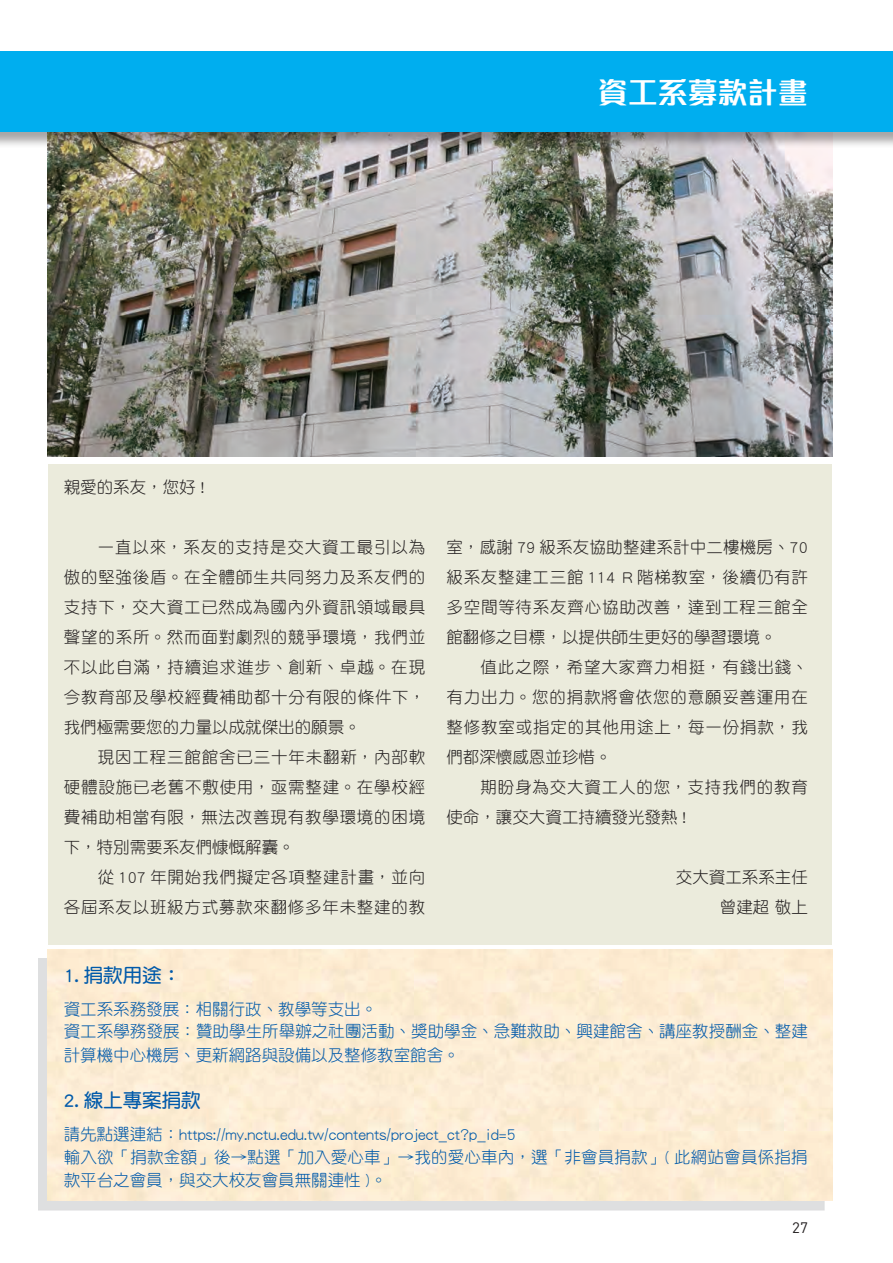
<style>
.page{position:relative;width:893px;height:1263px;background:#fff}
.page>*{position:absolute;margin:0;border:0;box-sizing:border-box;transform-origin:0 0}
.t1{font:700 30px "M Finance HK";color:#fff}
.t2{font:19.5px "DF Yuan Bd HKP BF";color:#015aaa}
.t3{font:16.5px "DF Yuan Lt HKP BF";letter-spacing:.05em;color:#231f20}
.t4{font:16.5px/23px "DF Yuan Lt HKP BF";color:#015aaa}
.t5{font:16.5px/30px "DF Yuan Lt HKP BF";color:#231f20;text-align:right}
.t6{font:16.5px "DF Yuan Lt HKP BF";letter-spacing:.01em;color:#231f20}
.t7{font:15px "DIN";color:#231f20}
</style>
<div class="page">
<div style="left:48px;top:464px;width:784px;height:481px;background:#ebebdc"></div>
<img style="left:47px;top:148px;width:786px;height:308px">
<div style="left:47px;top:950px;width:786px;height:251px;background:#fdecd3"></div>
<div style="left:0;top:51px;width:893px;height:97px;background:#231f20;opacity:.4"></div>
<div style="left:0;top:51px;width:893px;height:81px;background:#00aeef"></div>
<p class="t1" style="left:598px;top:70px;width:211px">資工系募款計畫</p>
<p class="t3" style="left:64px;top:479px;width:143px">親愛的系友，您好 !</p>
<p class="t3" style="left:98px;top:539px;width:329px">一直以來，系友的支持是交大資工最引以為</p>
<p class="t3" style="left:64px;top:569px;width:363px">傲的堅強後盾。在全體師生共同努力及系友們的</p>
<p class="t3" style="left:64px;top:599px;width:363px">支持下，交大資工已然成為國內外資訊領域最具</p>
<p class="t3" style="left:64px;top:629px;width:363px">聲望的系所。然而面對劇烈的競爭環境，我們並</p>
<p class="t3" style="left:64px;top:659px;width:363px">不以此自滿，持續追求進步、創新、卓越。在現</p>
<p class="t3" style="left:64px;top:689px;width:363px">今教育部及學校經費補助都十分有限的條件下，</p>
<p class="t5" style="left:64px;top:712px;width:298px">我們極需要您的力量以成就傑出的願景。</p>
<p class="t3" style="left:98px;top:749px;width:329px">現因工程三館館舍已三十年未翻新，內部軟</p>
<p class="t3" style="left:64px;top:779px;width:363px">硬體設施已老舊不敷使用，亟需整建。在學校經</p>
<p class="t3" style="left:64px;top:809px;width:363px">費補助相當有限，無法改善現有教學環境的困境</p>
<p class="t5" style="left:64px;top:832px;width:232px">下，特別需要系友們慷慨解囊。</p>
<p class="t3" style="left:98px;top:869px;width:329px">從 107 年開始我們擬定各項整建計畫，並向</p>
<p class="t3" style="left:64px;top:899px;width:363px">各屆系友以班級方式募款來翻修多年未整建的教</p>
<p class="t6" style="left:446px;top:539px;width:363px">室，感謝 79 級系友協助整建系計中二樓機房、70</p>
<p class="t3" style="left:446px;top:569px;width:363px">級系友整建工三館 114 R 階梯教室，後續仍有許</p>
<p class="t3" style="left:446px;top:599px;width:363px">多空間等待系友齊心協助改善，達到工程三館全</p>
<p class="t5" style="left:446px;top:622px;width:331px">館翻修之目標，以提供師生更好的學習環境。</p>
<p class="t3" style="left:480px;top:659px;width:329px">值此之際，希望大家齊力相挺，有錢出錢、</p>
<p class="t3" style="left:446px;top:689px;width:363px">有力出力。您的捐款將會依您的意願妥善運用在</p>
<p class="t3" style="left:446px;top:719px;width:363px">整修教室或指定的其他用途上，每一份捐款，我</p>
<p class="t5" style="left:446px;top:742px;width:166px">們都深懷感恩並珍惜。</p>
<p class="t3" style="left:480px;top:779px;width:329px">期盼身為交大資工人的您，支持我們的教育</p>
<p class="t5" style="left:446px;top:802px;width:242px">使命，讓交大資工持續發光發熱 !</p>
<p class="t5" style="left:676px;top:862px;width:134px">交大資工系系主任曾建超 敬上</p>
<p class="t2" style="left:64px;top:965px;width:119px">1. 捐款用途：</p>
<p class="t4" style="left:64px;top:997px;width:746px">資工系系務發展：相關行政、教學等支出。<br>資工系學務發展：贊助學生所舉辦之社團活動、獎助學金、急難救助、興建館舍、講座教授酬金、整建計算機中心機房、更新網路與設備以及整修教室館舍。</p>
<p class="t2" style="left:64px;top:1090px;width:138px">2. 線上專案捐款</p>
<p class="t4" style="left:64px;top:1122px;width:745px">請先點選連結：https://my.nctu.edu.tw/contents/project_ct?p_id=5<br>輸入欲「捐款金額」後→點選「加入愛心車」→我的愛心車內，選「非會員捐款」( 此網站會員係指捐款平台之會員，與交大校友會員無關連性 )。</p>
<p class="t7" style="left:792px;top:1218px;width:17px">27</p>
</div>
